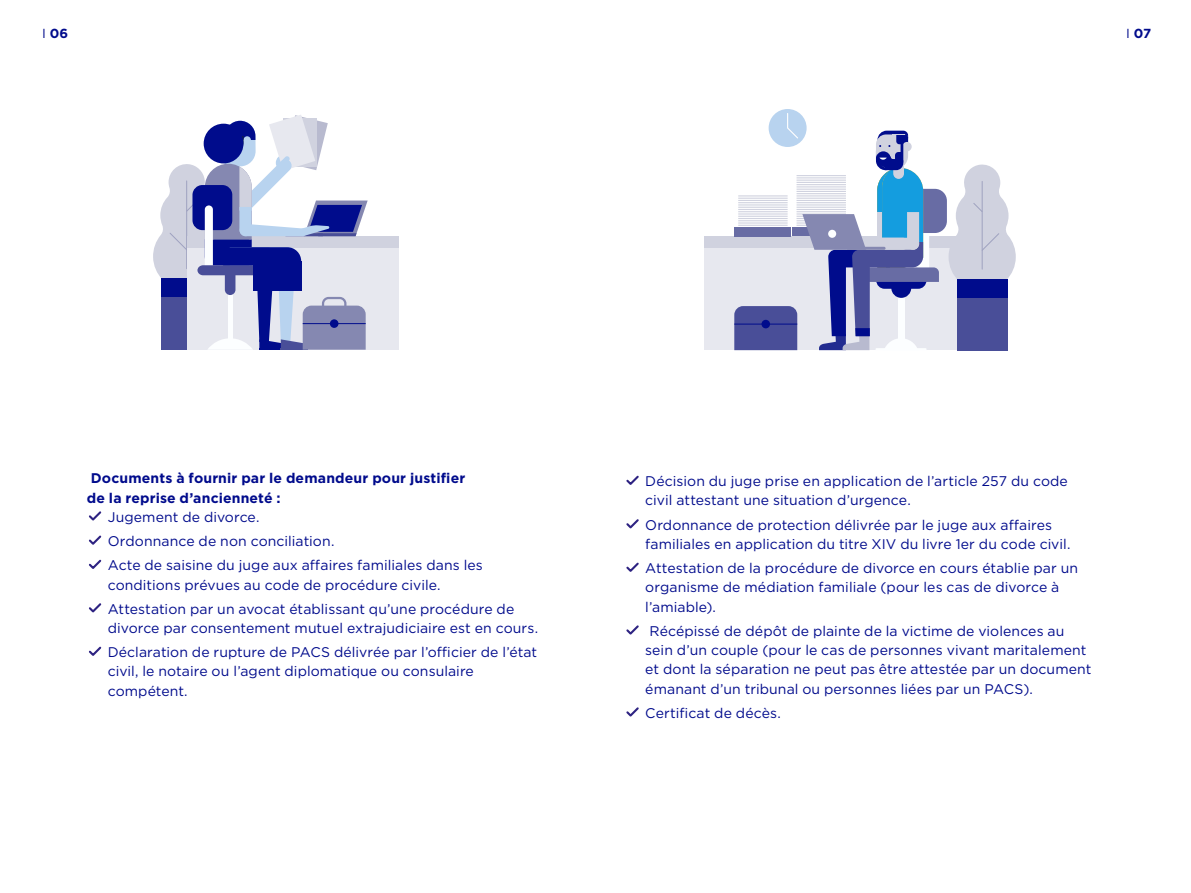
<style>
.page{position:relative;width:1191px;height:893px;background:#fff}
.page>*{position:absolute;margin:0;border:0;box-sizing:border-box;transform-origin:0 0}
.t1{font:14px/19.2px "Gotham";letter-spacing:.005em;color:#000b8c}
.t2{font:700 14px/19.2px "Gotham";letter-spacing:.01em;color:#000b8c}
.t3{font:700 13.12px "Gotham";color:#000b8c}
.s1{font-weight:400}
</style>
<div class="page">
<svg style="left:89px;top:511px;width:13px;height:10px"></svg>
<svg style="left:89px;top:535px;width:13px;height:10px"></svg>
<svg style="left:89px;top:559px;width:13px;height:10px"></svg>
<svg style="left:89px;top:603px;width:13px;height:10px"></svg>
<svg style="left:89px;top:646px;width:13px;height:10px"></svg>
<svg style="left:626px;top:475px;width:13px;height:10px"></svg>
<svg style="left:626px;top:519px;width:13px;height:10px"></svg>
<svg style="left:626px;top:562px;width:13px;height:10px"></svg>
<svg style="left:626px;top:625px;width:13px;height:10px"></svg>
<svg style="left:626px;top:707px;width:13px;height:10px"></svg>
<div style="left:187px;top:236px;width:211px;height:114px;background:#e7e8ef"></div>
<div style="left:187px;top:236px;width:211px;height:11px;background:#d0d2df"></div>
<svg style="left:153px;top:115px;width:215px;height:235px"></svg>
<div style="left:703px;top:237px;width:292px;height:113px;background:#e7e8ef"></div>
<div style="left:703px;top:237px;width:292px;height:11px;background:#d0d2df"></div>
<div style="left:956px;top:279px;width:51px;height:71px;background:#494e98"></div>
<div style="left:956px;top:279px;width:51px;height:18px;background:#000c8c"></div>
<svg style="left:948px;top:164px;width:67px;height:128px"></svg>
<div style="left:768px;top:109px;width:38px;height:38px;background:#b8d3ef;border-radius:50%"></div>
<div style="left:886px;top:189px;width:61px;height:44px;background:#686ca4;border-radius:12px"></div>
<svg style="left:734px;top:112px;width:205px;height:238px"></svg>
<div style="left:734px;top:227px;width:57px;height:10px;background:#686ca4"></div>
<hr style="left:738px;top:225px;width:49px;height:1px;background:#d0d2df">
<hr style="left:738px;top:222px;width:49px;height:2px;background:#d0d2df">
<hr style="left:738px;top:220px;width:49px;height:1px;background:#d0d2df">
<hr style="left:738px;top:218px;width:49px;height:1px;background:#d0d2df">
<hr style="left:738px;top:216px;width:49px;height:1px;background:#d0d2df">
<hr style="left:738px;top:213px;width:49px;height:2px;background:#d0d2df">
<hr style="left:738px;top:211px;width:49px;height:1px;background:#d0d2df">
<hr style="left:738px;top:209px;width:49px;height:1px;background:#d0d2df">
<hr style="left:738px;top:207px;width:49px;height:1px;background:#d0d2df">
<hr style="left:738px;top:204px;width:49px;height:2px;background:#d0d2df">
<hr style="left:738px;top:202px;width:49px;height:1px;background:#d0d2df">
<hr style="left:738px;top:200px;width:49px;height:1px;background:#d0d2df">
<hr style="left:738px;top:198px;width:49px;height:1px;background:#d0d2df">
<hr style="left:738px;top:195px;width:49px;height:1px;background:#d0d2df">
<p class="t3" style="left:42px;top:24px;width:28px"><span class="s1">I</span> 06</p>
<p class="t3" style="left:1126px;top:24px;width:27px"><span class="s1">I</span> 07</p>
<p class="t2" style="left:87px;top:469px;width:380px">Documents à fournir par le demandeur pour justifier de la reprise d’ancienneté :</p>
<p class="t1" style="left:108px;top:504px;width:376px;line-height:24.2px">Jugement de divorce.<br>Ordonnance de non conciliation.<br>Acte de saisine du juge aux affaires familiales dans les</p>
<p class="t1" style="left:108px;top:572px;width:408px;line-height:24.2px">conditions prévues au code de procédure civile.<br>Attestation par un avocat établissant qu’une procédure de</p>
<p class="t1" style="left:108px;top:616px;width:432px;line-height:24.2px">divorce par consentement mutuel extrajudiciaire est en cours.<br>Déclaration de rupture de PACS délivrée par l’officier de l’état</p>
<p class="t1" style="left:108px;top:662px;width:367px">civil, le notaire ou l’agent diplomatique ou consulaire compétent.</p>
<p class="t1" style="left:645px;top:471px;width:424px">Décision du juge prise en application de l’article 257 du code civil attestant une situation d’urgence.</p>
<p class="t1" style="left:645px;top:515px;width:427px">Ordonnance de protection délivrée par le juge aux affaires familiales en application du titre XIV du livre 1er du code civil.</p>
<p class="t1" style="left:645px;top:558px;width:434px">Attestation de la procédure de divorce en cours établie par un organisme de médiation familiale (pour les cas de divorce à l’amiable).</p>
<p class="t1" style="left:645px;top:621px;width:448px;text-indent:4px">Récépissé de dépôt de plainte de la victime de violences au sein d’un couple (pour le cas de personnes vivant maritalement et dont la séparation ne peut pas être attestée par un document émanant d’un tribunal ou personnes liées par un PACS).</p>
<p class="t1" style="left:645px;top:703px;width:137px">Certificat de décès.</p>
</div>
